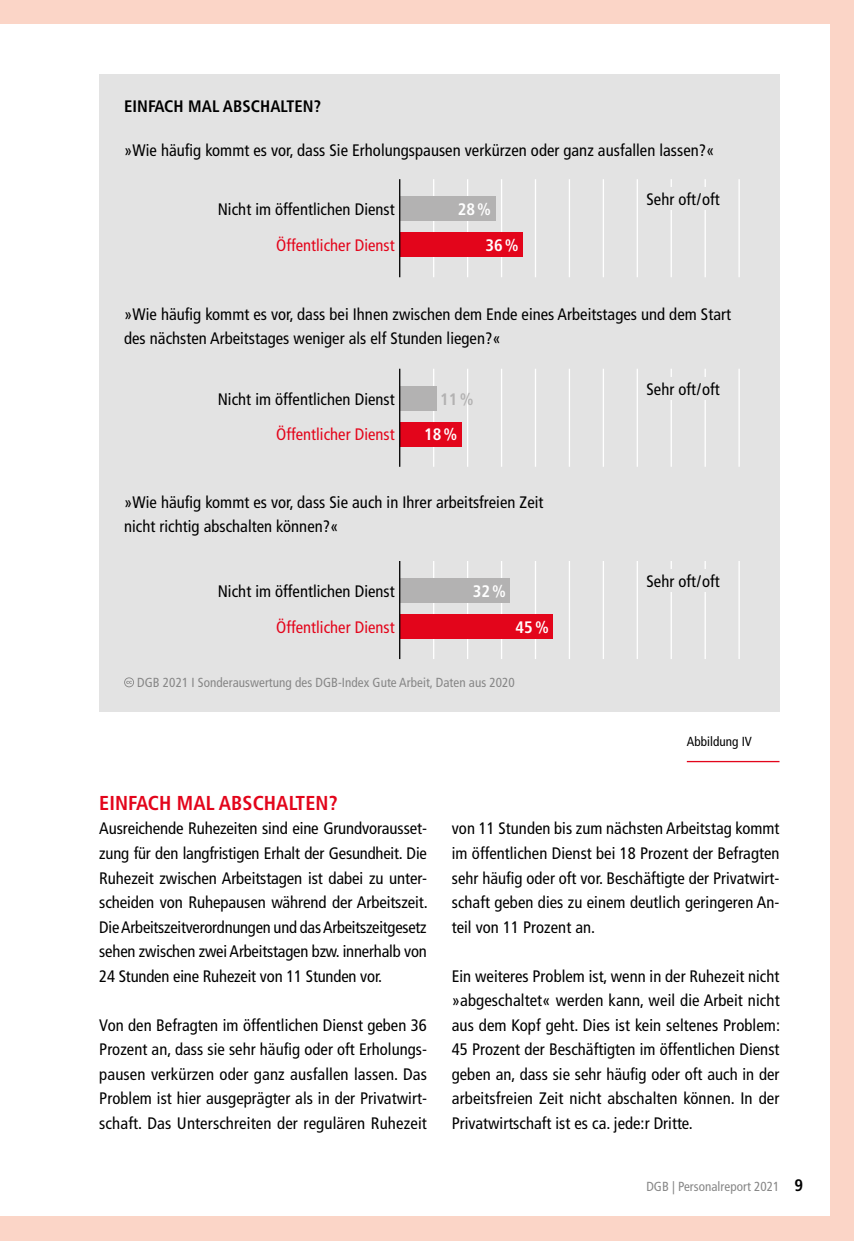
<style>
.page{position:relative;width:854px;height:1241px;background:#fff}
.page>*{position:absolute;margin:0;border:0;box-sizing:border-box;transform-origin:0 0}
.t1{font:700 condensed 20.12px "Frutiger LT Std";letter-spacing:.005em;color:#e3051b}
.t2{font:condensed 16.62px/24.5px "Frutiger LT Std";letter-spacing:.005em;color:#000;text-align:justify}
.t3{font:condensed 16.62px "Frutiger LT Std";letter-spacing:.005em;color:#e3051b}
.t4{font:700 condensed 16.62px "Frutiger LT Std";letter-spacing:.005em;color:#000}
.t5{font:700 condensed 16.62px "Frutiger LT Std";letter-spacing:.005em;color:#fff}
.t6{font:700 condensed 16.62px "Frutiger LT Std";color:#b3b2b2}
.t7{font:condensed 13.12px "Frutiger LT Std";letter-spacing:.005em;color:#878787}
.t8{font:condensed 13.12px "Frutiger LT Std";letter-spacing:.005em;color:#000}
.s1{font-weight:700;font-size:16.62px;color:#000}
</style>
<div class="page">
<div style="left:0;top:0;width:853px;height:1240px;background:#fbd5c7"></div>
<div style="left:0;top:25px;width:828px;height:1190px;background:#fff"></div>
<div style="left:99px;top:74px;width:680px;height:637px;background:#e3e3e3"></div>
<hr style="left:433px;top:368px;width:1px;height:98px;background:#fff">
<hr style="left:467px;top:368px;width:1px;height:98px;background:#fff">
<hr style="left:500px;top:368px;width:2px;height:98px;background:#fff">
<hr style="left:534px;top:368px;width:2px;height:98px;background:#fff">
<hr style="left:568px;top:368px;width:2px;height:98px;background:#fff">
<hr style="left:602px;top:368px;width:1px;height:98px;background:#fff">
<hr style="left:636px;top:368px;width:1px;height:98px;background:#fff">
<hr style="left:670px;top:368px;width:1px;height:98px;background:#fff">
<hr style="left:704px;top:368px;width:1px;height:98px;background:#fff">
<hr style="left:738px;top:368px;width:1px;height:98px;background:#fff">
<hr style="left:433px;top:561px;width:1px;height:98px;background:#fff">
<hr style="left:467px;top:561px;width:1px;height:98px;background:#fff">
<hr style="left:500px;top:561px;width:2px;height:98px;background:#fff">
<hr style="left:534px;top:561px;width:2px;height:98px;background:#fff">
<hr style="left:568px;top:561px;width:2px;height:98px;background:#fff">
<hr style="left:602px;top:561px;width:1px;height:98px;background:#fff">
<hr style="left:636px;top:561px;width:1px;height:98px;background:#fff">
<hr style="left:670px;top:561px;width:1px;height:98px;background:#fff">
<hr style="left:704px;top:561px;width:1px;height:98px;background:#fff">
<hr style="left:738px;top:561px;width:1px;height:98px;background:#fff">
<div style="left:400px;top:386px;width:36px;height:25px;background:#b3b2b2"></div>
<div style="left:400px;top:421px;width:61px;height:25px;background:#e3051b"></div>
<div style="left:400px;top:578px;width:109px;height:25px;background:#b3b2b2"></div>
<div style="left:400px;top:613px;width:152px;height:25px;background:#e3051b"></div>
<svg style="left:124px;top:677px;width:10px;height:10px"></svg>
<hr style="left:399px;top:368px;width:1px;height:98px;background:#000">
<hr style="left:399px;top:561px;width:1px;height:98px;background:#000">
<hr style="left:433px;top:179px;width:1px;height:98px;background:#fff">
<hr style="left:467px;top:179px;width:1px;height:98px;background:#fff">
<hr style="left:500px;top:179px;width:2px;height:98px;background:#fff">
<hr style="left:534px;top:179px;width:2px;height:98px;background:#fff">
<hr style="left:568px;top:179px;width:2px;height:98px;background:#fff">
<hr style="left:602px;top:179px;width:1px;height:98px;background:#fff">
<hr style="left:636px;top:179px;width:1px;height:98px;background:#fff">
<hr style="left:670px;top:179px;width:1px;height:98px;background:#fff">
<hr style="left:704px;top:179px;width:1px;height:98px;background:#fff">
<hr style="left:738px;top:179px;width:1px;height:98px;background:#fff">
<div style="left:400px;top:196px;width:95px;height:25px;background:#b3b2b2"></div>
<div style="left:400px;top:232px;width:122px;height:25px;background:#e3051b"></div>
<hr style="left:399px;top:179px;width:1px;height:98px;background:#000">
<div style="left:641px;top:187px;width:83px;height:23px;background:#e3e3e3"></div>
<div style="left:641px;top:377px;width:83px;height:22px;background:#e3e3e3"></div>
<div style="left:641px;top:569px;width:83px;height:22px;background:#e3e3e3"></div>
<hr style="left:686px;top:760px;width:93px;height:2px;background:#e3051b">
<p class="t4" style="left:124px;top:96px;width:198px">EINFACH MAL ABSCHALTEN?</p>
<p class="t2" style="left:124px;top:138px;width:591px">»Wie häufig kommt es vor, dass Sie Erholungspausen verkürzen oder ganz ausfallen lassen?«</p>
<p class="t2" style="left:218px;top:197px;width:178px">Nicht im öffentlichen Dienst</p>
<p class="t5" style="left:457px;top:199px;width:35px">28%</p>
<p class="t3" style="left:276px;top:235px;width:120px">Öffentlicher Dienst</p>
<p class="t5" style="left:485px;top:235px;width:35px">36%</p>
<p class="t2" style="left:646px;top:187px;width:75px">Sehr oft/oft</p>
<p class="t2" style="left:124px;top:302px;width:608px">»Wie häufig kommt es vor, dass bei Ihnen zwischen dem Ende eines Arbeitstages und dem Start des nächsten Arbeitstages weniger als elf Stunden liegen?«</p>
<p class="t2" style="left:218px;top:386px;width:178px">Nicht im öffentlichen Dienst</p>
<p class="t6" style="left:440px;top:389px;width:35px">11%</p>
<p class="t3" style="left:276px;top:425px;width:120px">Öffentlicher Dienst</p>
<p class="t5" style="left:424px;top:424px;width:35px">18%</p>
<p class="t2" style="left:124px;top:490px;width:420px">»Wie häufig kommt es vor, dass Sie auch in Ihrer arbeitsfreien Zeit nicht richtig abschalten können?«</p>
<p class="t2" style="left:218px;top:579px;width:178px">Nicht im öffentlichen Dienst</p>
<p class="t5" style="left:472px;top:581px;width:35px">32%</p>
<p class="t3" style="left:276px;top:617px;width:120px">Öffentlicher Dienst</p>
<p class="t5" style="left:515px;top:616px;width:35px">45%</p>
<p class="t7" style="left:137px;top:674px;width:379px">DGB 2021 I Sonderauswertung des DGB-Index Gute Arbeit, Daten aus 2020</p>
<p class="t2" style="left:646px;top:376px;width:75px">Sehr oft/oft</p>
<p class="t2" style="left:646px;top:569px;width:75px">Sehr oft/oft</p>
<p class="t8" style="left:686px;top:734px;width:67px">Abbildung IV</p>
<p class="t1" style="left:99px;top:790px;width:240px">EINFACH MAL ABSCHALTEN?</p>
<p class="t2" style="left:99px;top:816px;width:330px">Ausreichende Ruhezeiten sind eine Grundvorausset&shy;zung für den langfristigen Erhalt der Gesundheit. Die Ruhezeit zwischen Arbeitstagen ist dabei zu unter&shy;scheiden von Ruhepausen während der Arbeitszeit.<br>Die Arbeitszeitverordnungen und das Arbeitszeitgesetz sehen zwischen zwei Arbeitstagen bzw. innerhalb von 24 Stunden eine Ruhezeit von 11 Stunden vor.</p>
<p class="t2" style="left:99px;top:1012px;width:329px">Von den Befragten im öffentlichen Dienst geben 36<br>Prozent an, dass sie sehr häufig oder oft Erholungs&shy;pausen verkürzen oder ganz ausfallen lassen. Das Problem ist hier ausgeprägter als in der Privatwirt&shy;schaft. Das Unterschreiten der regulären Ruhezeit</p>
<p class="t2" style="left:451px;top:816px;width:329px">von 11 Stunden bis zum nächsten Arbeitstag kommt im öffentlichen Dienst bei 18 Prozent der Befragten sehr häufig oder oft vor. Beschäftigte der Privatwirt&shy;schaft geben dies zu einem deutlich geringeren An&shy;teil von 11 Prozent an.</p>
<p class="t2" style="left:451px;top:963px;width:330px">Ein weiteres Problem ist, wenn in der Ruhezeit nicht »abgeschaltet« werden kann, weil die Arbeit nicht aus dem Kopf geht. Dies ist kein seltenes Problem:<br>45 Prozent der Beschäftigten im öffentlichen Dienst geben an, dass sie sehr häufig oder oft auch in der arbeitsfreien Zeit nicht abschalten können. In der Privatwirtschaft ist es ca. jede:r Dritte.</p>
<p class="t7" style="left:646px;top:1178px;width:158px">DGB | Personalreport 2021 <span class="s1">9</span></p>
</div>
